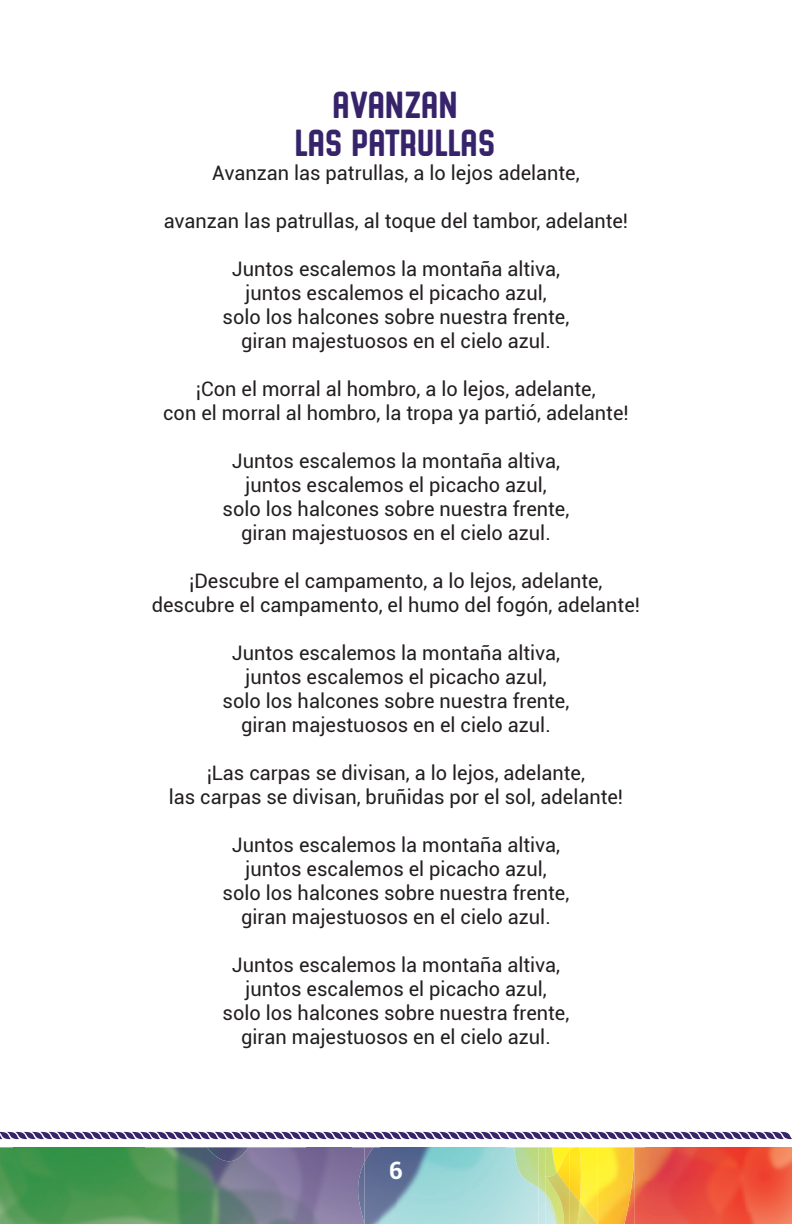
<style>
.page{position:relative;width:792px;height:1224px;background:#fff}
.page>*{position:absolute;margin:0;border:0;box-sizing:border-box;transform-origin:0 0}
.t1{font:36px "Hermano Mayor";color:#36236a}
.t2{font:700 24px "Roboto";color:#fbfdfe}
.t3{font:20px "Roboto";color:#231f20}
</style>
<div class="page">
<img style="left:634px;top:1147px;width:157px;height:77px">
<img style="left:646px;top:1147px;width:99px;height:34px">
<img style="left:745px;top:1147px;width:47px;height:65px">
<img style="left:557px;top:1147px;width:12px;height:4px">
<img style="left:581px;top:1147px;width:53px;height:77px">
<img style="left:557px;top:1151px;width:12px;height:20px">
<img style="left:569px;top:1147px;width:12px;height:55px">
<img style="left:0;top:1147px;width:13px;height:77px">
<img style="left:13px;top:1147px;width:352px;height:77px">
<img style="left:546px;top:1147px;width:11px;height:24px">
<img style="left:580px;top:1202px;width:18px;height:22px">
<img style="left:519px;top:1171px;width:50px;height:53px">
<img style="left:569px;top:1189px;width:11px;height:35px">
<img style="left:207px;top:1147px;width:41px;height:14px">
<img style="left:365px;top:1147px;width:154px;height:77px">
<img style="left:538px;top:1194px;width:8px;height:30px">
<img style="left:515px;top:1147px;width:4px;height:24px">
<img style="left:519px;top:1147px;width:19px;height:41px">
<img style="left:538px;top:1147px;width:8px;height:47px">
<img style="left:356px;top:1162px;width:9px;height:62px">
<img style="left:791px;top:1153px;width:1px;height:24px">
<img style="left:791px;top:1177px;width:1px;height:32px">
<svg style="left:791px;top:1209px;width:1px;height:15px"></svg>
<svg style="left:0;top:1132px;width:792px;height:7px;background:#6d5f92"></svg>
<p class="t1" style="left:333px;top:74px;width:127px">AVANZAN</p>
<p class="t1" style="left:296px;top:112px;width:202px">LAS PATRULLAS</p>
<p class="t3" style="left:212px;top:159px;width:369px">Avanzan las patrullas, a lo lejos adelante,</p>
<p class="t3" style="left:164px;top:207px;width:466px">avanzan las patrullas, al toque del tambor, adelante!</p>
<p class="t3" style="left:232px;top:255px;width:330px">Juntos escalemos la montaña altiva,</p>
<p class="t3" style="left:245px;top:279px;width:303px">juntos escalemos el picacho azul,</p>
<p class="t3" style="left:223px;top:303px;width:348px">solo los halcones sobre nuestra frente,</p>
<p class="t3" style="left:241px;top:327px;width:311px">giran majestuosos en el cielo azul.</p>
<p class="t3" style="left:196px;top:375px;width:401px">¡Con el morral al hombro, a lo lejos, adelante,</p>
<p class="t3" style="left:163px;top:399px;width:467px">con el morral al hombro, la tropa ya partió, adelante!</p>
<p class="t3" style="left:232px;top:447px;width:330px">Juntos escalemos la montaña altiva,</p>
<p class="t3" style="left:245px;top:471px;width:303px">juntos escalemos el picacho azul,</p>
<p class="t3" style="left:223px;top:495px;width:348px">solo los halcones sobre nuestra frente,</p>
<p class="t3" style="left:241px;top:519px;width:311px">giran majestuosos en el cielo azul.</p>
<p class="t3" style="left:189px;top:567px;width:415px">¡Descubre el campamento, a lo lejos, adelante,</p>
<p class="t3" style="left:152px;top:591px;width:490px">descubre el campamento, el humo del fogón, adelante!</p>
<p class="t3" style="left:232px;top:639px;width:330px">Juntos escalemos la montaña altiva,</p>
<p class="t3" style="left:245px;top:663px;width:303px">juntos escalemos el picacho azul,</p>
<p class="t3" style="left:223px;top:687px;width:348px">solo los halcones sobre nuestra frente,</p>
<p class="t3" style="left:241px;top:711px;width:311px">giran majestuosos en el cielo azul.</p>
<p class="t3" style="left:207px;top:759px;width:379px">¡Las carpas se divisan, a lo lejos, adelante,</p>
<p class="t3" style="left:169px;top:783px;width:456px">las carpas se divisan, bruñidas por el sol, adelante!</p>
<p class="t3" style="left:232px;top:831px;width:330px">Juntos escalemos la montaña altiva,</p>
<p class="t3" style="left:245px;top:855px;width:303px">juntos escalemos el picacho azul,</p>
<p class="t3" style="left:223px;top:879px;width:348px">solo los halcones sobre nuestra frente,</p>
<p class="t3" style="left:241px;top:903px;width:311px">giran majestuosos en el cielo azul.</p>
<p class="t3" style="left:232px;top:951px;width:330px">Juntos escalemos la montaña altiva,</p>
<p class="t3" style="left:245px;top:975px;width:303px">juntos escalemos el picacho azul,</p>
<p class="t3" style="left:223px;top:999px;width:348px">solo los halcones sobre nuestra frente,</p>
<p class="t3" style="left:241px;top:1023px;width:311px">giran majestuosos en el cielo azul.</p>
<p class="t2" style="left:389px;top:1154px;width:15px">6</p>
</div>
